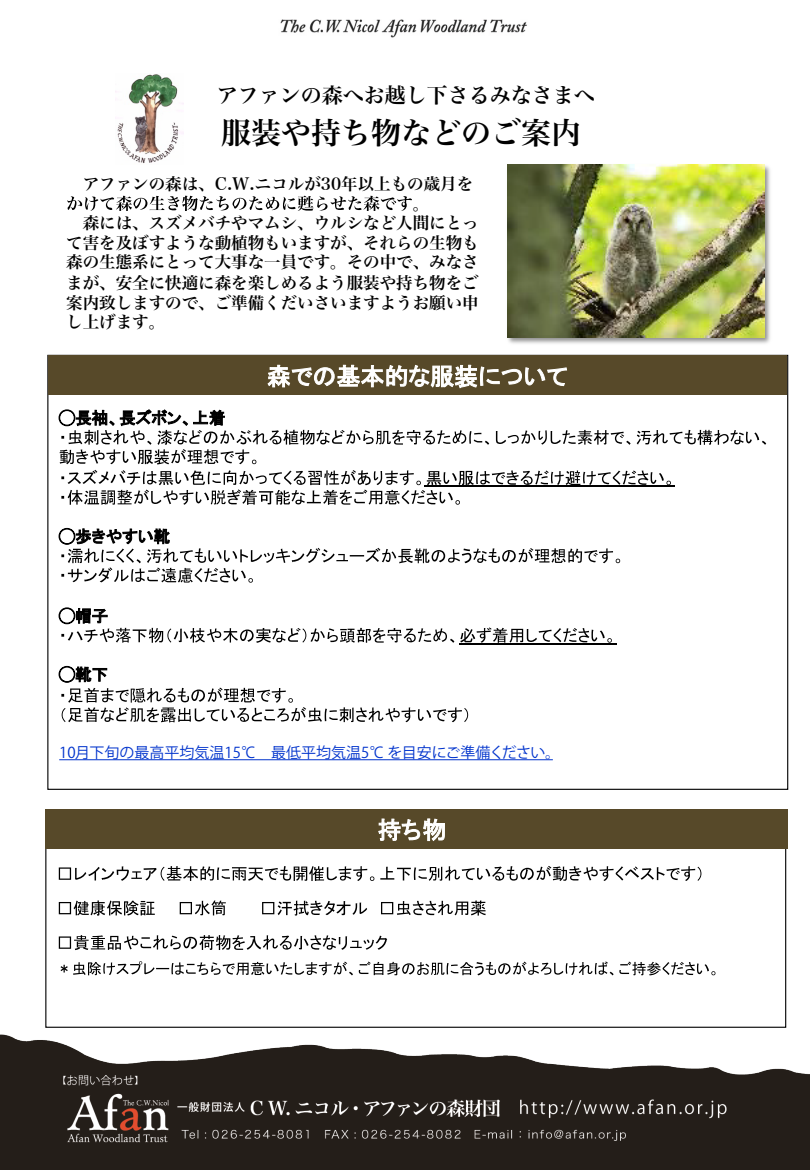
<style>
.page{position:relative;width:810px;height:1170px;background:#fff}
.page>*{position:absolute;margin:0;border:0;box-sizing:border-box;transform-origin:0 0}
.t1{font:30px "Hira Min Pro N W6";color:#000}
.t2{font:21px "Hira Min Pro W6";color:#000}
.t3{font:16.5px/19.5px "Hira Min Pro N W6";color:#000;text-align:justify}
.t4{font:15px "Koz Go Pr 6 N";color:#03c}
</style>
<div class="page">
<img style="left:0;top:1034px;width:810px;height:136px">
<svg style="left:67px;top:196px;width:345px;height:15px"></svg>
<svg style="left:59px;top:528px;width:561px;height:55px"></svg>
<svg style="left:59px;top:608px;width:395px;height:35px"></svg>
<svg style="left:460px;top:627px;width:152px;height:16px"></svg>
<hr style="left:459px;top:643px;width:158px;height:1px;background:#000">
<svg style="left:59px;top:666px;width:409px;height:57px"></svg>
<img style="left:507px;top:164px;width:263px;height:180px">
<img style="left:507px;top:165px;width:257px;height:172px">
<div style="left:48px;top:355px;width:738px;height:40px;background:#574929"></div>
<svg style="left:59px;top:365px;width:707px;height:140px"></svg>
<svg style="left:59px;top:866px;width:315px;height:15px"></svg>
<svg style="left:380px;top:866px;width:321px;height:15px"></svg>
<svg style="left:59px;top:901px;width:427px;height:15px"></svg>
<svg style="left:59px;top:935px;width:328px;height:15px"></svg>
<svg style="left:61px;top:961px;width:292px;height:14px"></svg>
<svg style="left:359px;top:961px;width:356px;height:14px"></svg>
<div style="left:45px;top:809px;width:743px;height:39px;background:#574929"></div>
<svg style="left:378px;top:818px;width:67px;height:23px"></svg>
<img style="left:280px;top:19px;width:247px;height:19px">
<img style="left:116px;top:74px;width:68px;height:89px">
<hr style="left:59px;top:759px;width:494px;height:1px;background:#03c">
<p class="t2" style="left:217px;top:77px;width:379px">アファンの森へお越し下さるみなさまへ</p>
<h1 class="t1" style="left:221px;top:106px;width:361px">服装や持ち物などのご案内</h1>
<p class="t3" style="left:83px;top:173px;width:392px">アファンの森は、C.W.ニコルが30年以上もの歳月を</p>
<p class="t3" style="left:413px;top:193px;width:18px">。</p>
<p class="t3" style="left:66px;top:212px;width:414px">　森には、スズメバチやマムシ、ウルシなど人間にとっ</p>
<p class="t3" style="left:66px;top:232px;width:414px">て害を及ぼすような動植物もいますが、それらの生物も</p>
<p class="t3" style="left:66px;top:251px;width:414px">森の生態系にとって大事な一員です。その中で、みなさ</p>
<p class="t3" style="left:66px;top:272px;width:414px">まが、安全に快適に森を楽しめるよう服装や持ち物をご案内致しますので、ご準備くだいさいますようお願い申し上げます。</p>
<p class="t4" style="left:59px;top:744px;width:502px">10月下旬の最高平均気温15℃　最低平均気温5℃ を目安にご準備ください。</p>
</div>
